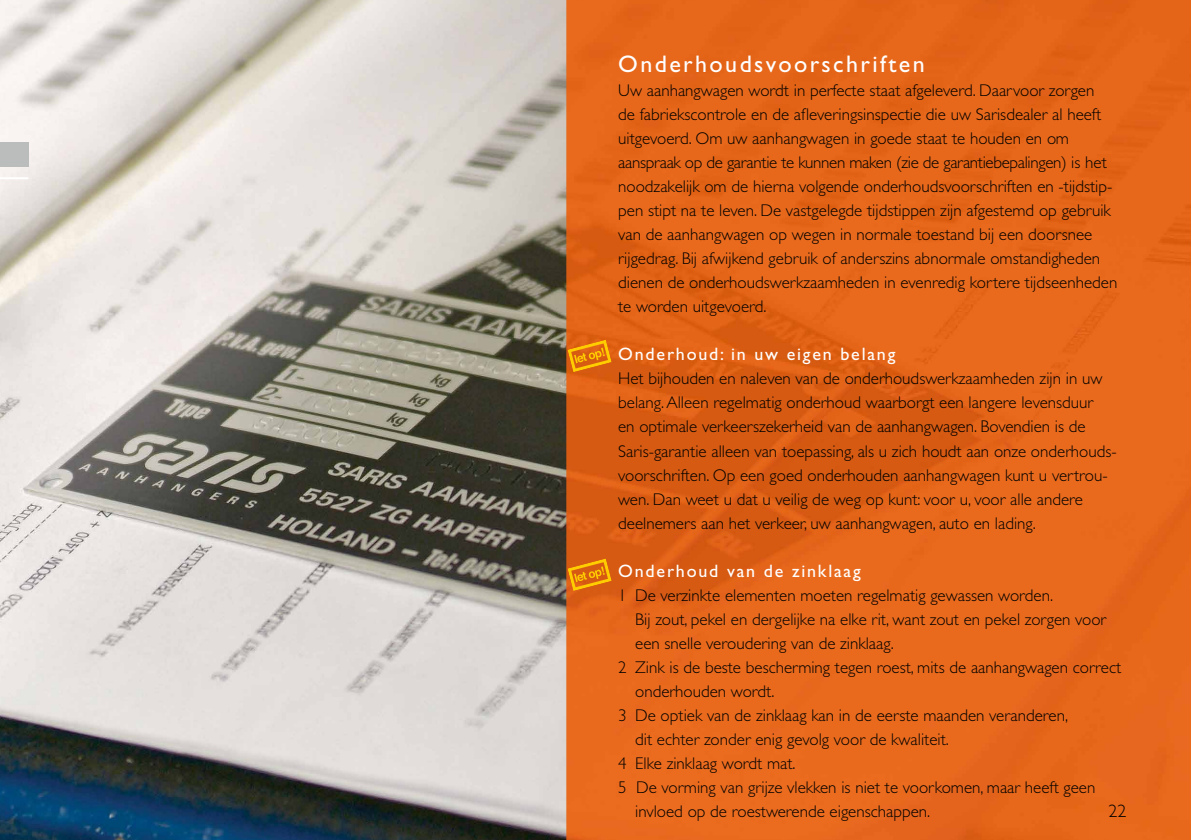
<style>
.page{position:relative;width:1191px;height:840px;background:#fff}
.page>*{position:absolute;margin:0;border:0;box-sizing:border-box;transform-origin:0 0}
.t1{font:24px "Gill Sans Std";letter-spacing:.1em;color:#fff}
.t2{font:18px "Gill Sans Std";letter-spacing:.1em;color:#fff}
.t3{font:300 18px "Gill Sans Std";color:#000}
.t4{font:300 17px/24px "Gill Sans Std";color:#000}
</style>
<div class="page">
<img style="left:0;top:0;width:1191px;height:839px">
<svg style="left:567px;top:339px;width:44px;height:33px"></svg>
<svg style="left:567px;top:558px;width:44px;height:32px"></svg>
<div style="left:0;top:142px;width:28px;height:24px;background:#bbbcbc"></div>
<svg style="left:0;top:178px;width:28px;height:1px"></svg>
<h1 class="t1" style="left:618px;top:50px;width:308px">Onderhoudsvoorschriften</h1>
<p class="t4" style="left:618px;top:79px;width:500px">Uw aanhangwagen wordt in perfecte staat afgeleverd. Daarvoor zorgen<br>de fabriekscontrole en de afleveringsinspectie die uw Sarisdealer al heeft uitgevoerd. Om uw aanhangwagen in goede staat te houden en om aanspraak op de garantie te kunnen maken (zie de garantiebepalingen) is het noodzakelijk om de hierna volgende onderhoudsvoorschriften en -tijdstip&shy;pen stipt na te leven. De vastgelegde tijdstippen zijn afgestemd op gebruik van de aanhangwagen op wegen in normale toestand bij een doorsnee rijgedrag. Bij afwijkend gebruik of anderszins abnormale omstandigheden dienen de onderhoudswerkzaamheden in evenredig kortere tijdseenheden te worden uitgevoerd.</p>
<p class="t2" style="left:618px;top:344px;width:279px">Onderhoud: in uw eigen belang</p>
<p class="t4" style="left:618px;top:367px;width:499px">Het bijhouden en naleven van de onderhoudswerkzaamheden zijn in uw belang. Alleen regelmatig onderhoud waarborgt een langere levensduur<br>en optimale verkeerszekerheid van de aanhangwagen. Bovendien is de Saris-garantie alleen van toepassing, als u zich houdt aan onze onderhouds&shy;voorschriften. Op een goed onderhouden aanhangwagen kunt u vertrou&shy;wen. Dan weet u dat u veilig de weg op kunt: voor u, voor alle andere deelnemers aan het verkeer, uw aanhangwagen, auto en lading.</p>
<p class="t2" style="left:618px;top:560px;width:244px">Onderhoud van de zinklaag</p>
<p class="t4" style="left:618px;top:583px;width:436px">1 De verzinkte elementen moeten regelmatig gewassen worden.</p>
<p class="t4" style="left:635px;top:607px;width:472px">Bij zout, pekel en dergelijke na elke rit, want zout en pekel zorgen voor</p>
<p class="t4" style="left:635px;top:631px;width:260px">een snelle veroudering van de zinklaag.</p>
<p class="t4" style="left:618px;top:655px;width:504px">2 Zink is de beste bescherming tegen roest, mits de aanhangwagen correct</p>
<p class="t4" style="left:635px;top:679px;width:141px">onderhouden wordt.</p>
<p class="t4" style="left:618px;top:703px;width:451px">3 De optiek van de zinklaag kan in de eerste maanden veranderen,</p>
<p class="t4" style="left:635px;top:727px;width:315px">dit echter zonder enig gevolg voor de kwaliteit.</p>
<p class="t4" style="left:618px;top:751px;width:179px">4 Elke zinklaag wordt mat.</p>
<p class="t4" style="left:618px;top:775px;width:479px">5 De vorming van grijze vlekken is niet te voorkomen, maar heeft geen</p>
<p class="t4" style="left:635px;top:799px;width:296px">invloed op de roestwerende eigenschappen.</p>
<p class="t3" style="left:1108px;top:800px;width:19px">22</p>
</div>
